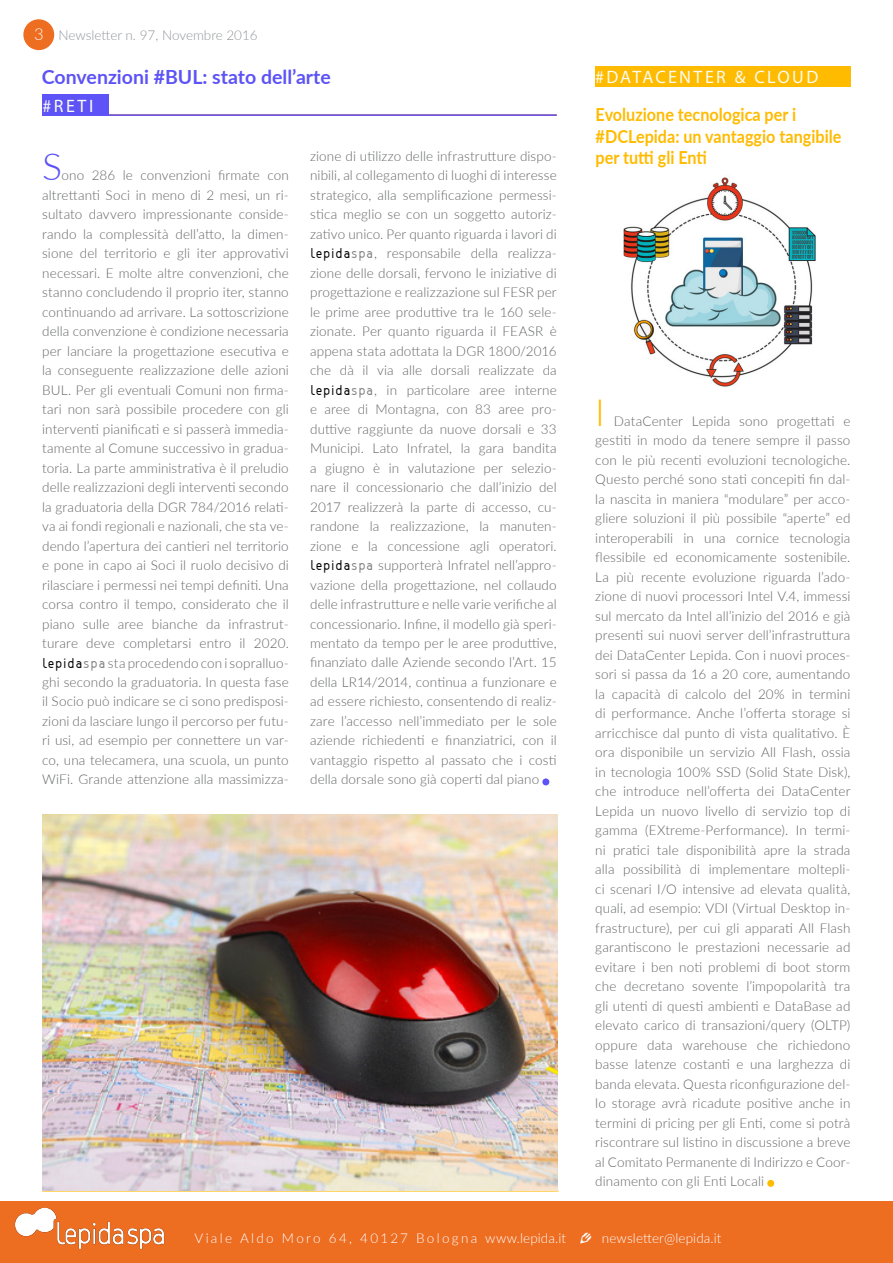
<style>
.page{position:relative;width:893px;height:1263px;background:#fff}
.page>*{position:absolute;margin:0;border:0;box-sizing:border-box;transform-origin:0 0}
.t1{font:300 75px "Lato";color:#5d53f6}
.t2{font:300 75px "Lato";color:#fb0}
.t3{font:300 37.5px "Lato";color:#5d53f6}
.t4{font:300 37.5px "Lato";color:#fb0}
.t5{font:700 19.5px "Lato";color:#5d53f6}
.t6{font:700 18px/21.6px "Lato";color:#fb0;scale:.9 1}
.t7{font:18px "Myriad Pro";letter-spacing:.125em;color:#f9fbf0}
.t8{font:300 13.5px/19.5px "Lato";letter-spacing:.01em;color:#636466;text-align:justify}
.t9{font:300 13.5px "Lato";letter-spacing:.01em;color:#fff}
.t10{font:300 13.5px "Lato";color:#939598}
.s1{font-size:16.5px;color:#fff}
.s2{font-family:"VSV Melon";font-weight:400;color:#000}
.s3{font-family:"VSV Melon";font-weight:400;color:#808285}
.s4{font-family:"Modern Pictograms";font-weight:400;font-size:19.5px}
</style>
<div class="page">
<div style="left:0;top:1201px;width:893px;height:62px;background:#ed6d21"></div>
<img style="left:14px;top:1207px;width:151px;height:42px">
<div style="left:23px;top:19px;width:31px;height:31px;background:#ed6d21;border-radius:50%"></div>
<div style="left:595px;top:66px;width:255px;height:21px;background:#fb0"></div>
<div style="left:43px;top:94px;width:66px;height:22px;background:#5d53f6"></div>
<hr style="left:43px;top:114px;width:514px;height:2px;background:#5d53f6">
<hr style="left:42px;top:1190px;width:516px;height:1px;background:#fb0">
<img style="left:43px;top:814px;width:514px;height:377px">
<img style="left:623px;top:177px;width:193px;height:210px">
<p class="t10" style="left:34px;top:26px;width:225px"><span class="s1">3</span> Newsletter n. 97, Novembre 2016</p>
<h3 class="t5" style="left:42px;top:63px;width:290px">Convenzioni #BUL: stato dell’arte</h3>
<h3 class="t7" style="left:595px;top:66px;width:225px">#DATACENTER &amp; CLOUD</h3>
<h3 class="t6" style="left:596px;top:103px;width:275px">Evoluzione tecnologica per i #DCLepida: un vantaggio tangibile per tutti gli Enti</h3>
<h3 class="t7" style="left:43px;top:95px;width:52px">#RETI</h3>
<p class="t8" style="left:310px;top:145px;width:248px">zione di utilizzo delle infrastrutture dispo&shy;nibili, al collegamento di luoghi di interesse strategico, alla semplificazione permessi&shy;stica meglio se con un soggetto autoriz&shy;zativo unico. Per quanto riguarda i lavori di <span class="s2">lepida</span><span class="s3">spa</span>, responsabile della realizza&shy;zione delle dorsali, fervono le iniziative di progettazione e realizzazione sul FESR per le prime aree produttive tra le 160 sele&shy;zionate. Per quanto riguarda il FEASR è appena stata adottata la DGR 1800/2016 che dà il via alle dorsali realizzate da <span class="s2">lepida</span><span class="s3">spa</span>, in particolare aree interne e aree di Montagna, con 83 aree pro&shy;duttive raggiunte da nuove dorsali e 33<br>Municipi. Lato Infratel, la gara bandita a giugno è in valutazione per selezio&shy;nare il concessionario che dall’inizio del 2017 realizzerà la parte di accesso, cu&shy;randone la realizzazione, la manuten&shy;zione e la concessione agli operatori. <span class="s2">lepida</span><span class="s3">spa</span> supporterà Infratel nell’appro&shy;vazione della progettazione, nel collaudo delle infrastrutture e nelle varie verifiche al concessionario. Infine, il modello già speri&shy;mentato da tempo per le aree produttive, finanziato dalle Aziende secondo l’Art. 15 della LR14/2014, continua a funzionare e ad essere richiesto, consentendo di realiz&shy;zare l’accesso nell’immediato per le sole aziende richiedenti e finanziatrici, con il vantaggio rispetto al passato che i costi della dorsale sono già coperti dal piano</p>
<h2 class="t3" style="left:42px;top:141px;width:22px">S</h2>
<p class="t8" style="left:42px;top:165px;width:248px;text-indent:19px">ono 286 le convenzioni firmate con altrettanti Soci in meno di 2 mesi, un ri&shy;sultato davvero impressionante conside&shy;rando la complessità dell’atto, la dimen&shy;sione del territorio e gli iter approvativi necessari. E molte altre convenzioni, che stanno concludendo il proprio iter, stanno continuando ad arrivare. La sottoscrizione della convenzione è condizione necessaria per lanciare la progettazione esecutiva e la conseguente realizzazione delle azioni BUL. Per gli eventuali Comuni non firma&shy;tari non sarà possibile procedere con gli interventi pianificati e si passerà immedia&shy;tamente al Comune successivo in gradua&shy;toria. La parte amministrativa è il preludio delle realizzazioni degli interventi secondo la graduatoria della DGR 784/2016 relati&shy;va ai fondi regionali e nazionali, che sta ve&shy;dendo l’apertura dei cantieri nel territorio e pone in capo ai Soci il ruolo decisivo di rilasciare i permessi nei tempi definiti. Una corsa contro il tempo, considerato che il piano sulle aree bianche da infrastrut&shy;turare deve completarsi entro il 2020. <span class="s2">lepida</span><span class="s3">spa</span> sta procedendo con i sopralluo&shy;ghi secondo la graduatoria. In questa fase il Socio può indicare se ci sono predisposi&shy;zioni da lasciare lungo il percorso per futu&shy;ri usi, ad esempio per connettere un var&shy;co, una telecamera, una scuola, un punto WiFi. Grande attenzione alla massimizza-</p>
<h2 class="t4" style="left:595px;top:386px;width:11px">I</h2>
<p class="t8" style="left:595px;top:411px;width:257px;text-indent:19px">DataCenter Lepida sono progettati e gestiti in modo da tenere sempre il passo con le più recenti evoluzioni tecnologiche.<br>Questo perché sono stati concepiti fin dal&shy;la nascita in maniera “modulare” per acco&shy;gliere soluzioni il più possibile “aperte” ed interoperabili in una cornice tecnologia flessibile ed economicamente sostenibile.<br>La più recente evoluzione riguarda l’ado&shy;zione di nuovi processori Intel V.4, immessi sul mercato da Intel all’inizio del 2016 e già presenti sui nuovi server dell’infrastruttura dei DataCenter Lepida. Con i nuovi proces&shy;sori si passa da 16 a 20 core, aumentando la capacità di calcolo del 20% in termini di performance. Anche l’offerta storage si arricchisce dal punto di vista qualitativo. È ora disponibile un servizio All Flash, ossia in tecnologia 100% SSD (Solid State Disk), che introduce nell’offerta dei DataCenter Lepida un nuovo livello di servizio top di gamma (EXtreme-Performance). In termi&shy;ni pratici tale disponibilità apre la strada alla possibilità di implementare moltepli&shy;ci scenari I/O intensive ad elevata qualità, quali, ad esempio: VDI (Virtual Desktop in&shy;frastructure), per cui gli apparati All Flash garantiscono le prestazioni necessarie ad evitare i ben noti problemi di boot storm che decretano sovente l’impopolarità tra gli utenti di questi ambienti e DataBase ad elevato carico di transazioni/query (OLTP) oppure data warehouse che richiedono basse latenze costanti e una larghezza di banda elevata. Questa riconfigurazione del&shy;lo storage avrà ricadute positive anche in termini di pricing per gli Enti, come si potrà riscontrare sul listino in discussione a breve al Comitato Permanente di Indirizzo e Coor&shy;dinamento con gli Enti Locali</p>
<h1 class="t1" style="left:537px;top:706px;width:19px">.</h1>
<h1 class="t2" style="left:762px;top:1107px;width:19px">.</h1>
<p class="t9" style="left:194px;top:1228px;width:529px">V ial e A l d o M o ro 6 4, 4 0127 B o l og n a www.lepida.it <span class="s4">e</span> newsletter@lepida.it</p>
</div>
